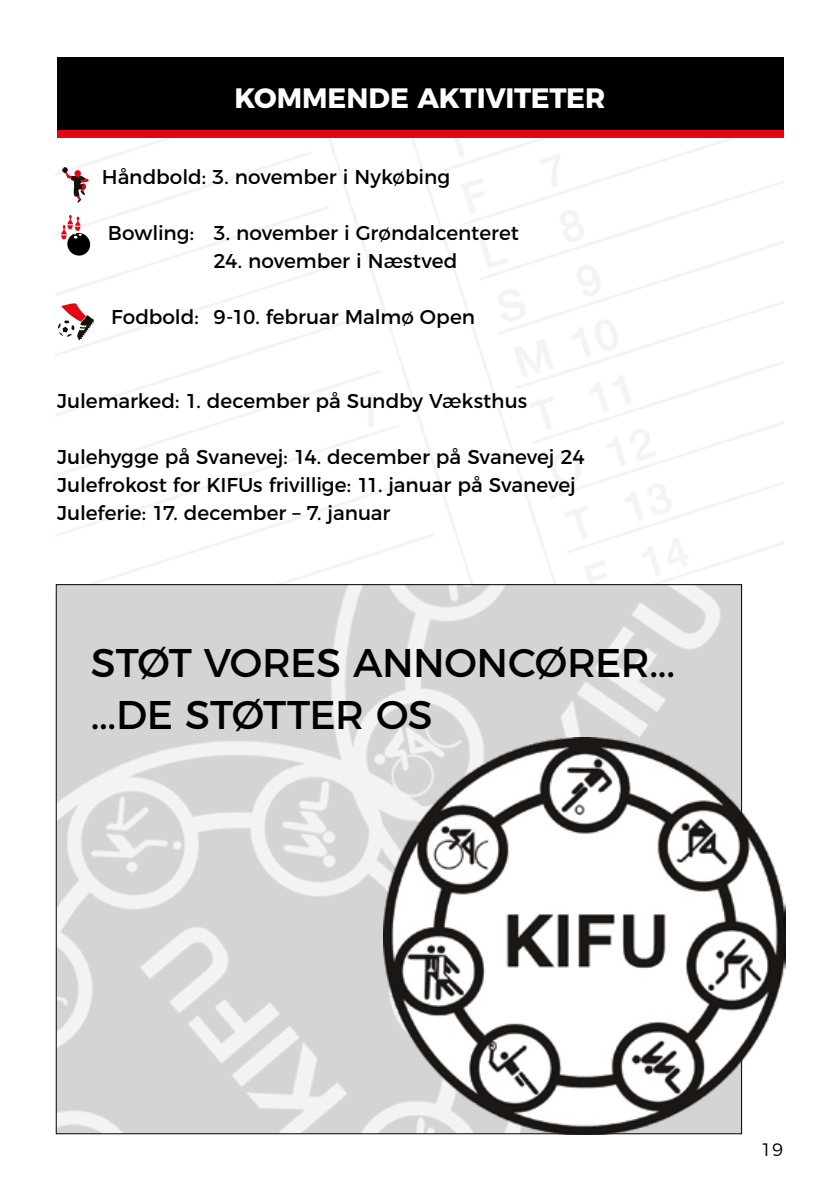
<style>
.page{position:relative;width:840px;height:1191px;background:#fff}
.page>*{position:absolute;margin:0;border:0;box-sizing:border-box;transform-origin:0 0}
.t1{font:40px/52px "Montserrat";letter-spacing:-.015em;color:#000}
.t2{font:700 28px "Montserrat";letter-spacing:-.01em;color:#fff}
.t3{font:20px/28px "Montserrat";letter-spacing:-.005em;color:#000}
.t4{font:300 18px "Montserrat";color:#000}
</style>
<div class="page">
<img style="left:56px;top:138px;width:726px;height:462px">
<div style="left:57px;top:57px;width:725px;height:73px;background:#000"></div>
<div style="left:57px;top:130px;width:725px;height:8px;background:#e30613"></div>
<svg style="left:61px;top:215px;width:30px;height:41px"></svg>
<svg style="left:58px;top:302px;width:36px;height:38px"></svg>
<svg style="left:62px;top:167px;width:27px;height:36px"></svg>
<img style="left:58px;top:586px;width:681px;height:546px">
<img style="left:383px;top:737px;width:402px;height:397px">
<h2 class="t2" style="left:234px;top:75px;width:372px">KOMMENDE AKTIVITETER</h2>
<p class="t3" style="left:102px;top:161px;width:349px">Håndbold: 3. november i Nykøbing</p>
<p class="t3" style="left:108px;top:217px;width:412px">Bowling: 3. november i Grøndalcenteret</p>
<p class="t3" style="left:213px;top:245px;width:245px">24. november i Næstved</p>
<p class="t3" style="left:111px;top:301px;width:365px">Fodbold: 9-10. februar Malmø Open</p>
<p class="t3" style="left:57px;top:385px;width:471px">Julemarked: 1. december på Sundby Væksthus</p>
<p class="t3" style="left:57px;top:441px;width:528px">Julehygge på Svanevej: 14. december på Svanevej 24<br>Julefrokost for KIFUs frivillige: 11. januar på Svanevej<br>Juleferie: 17. december – 7. januar</p>
<h1 class="t1" style="left:91px;top:633px;width:585px">STØT VORES ANNONCØRER... ...DE STØTTER OS</h1>
<p class="t4" style="left:760px;top:1135px;width:24px">19</p>
</div>
